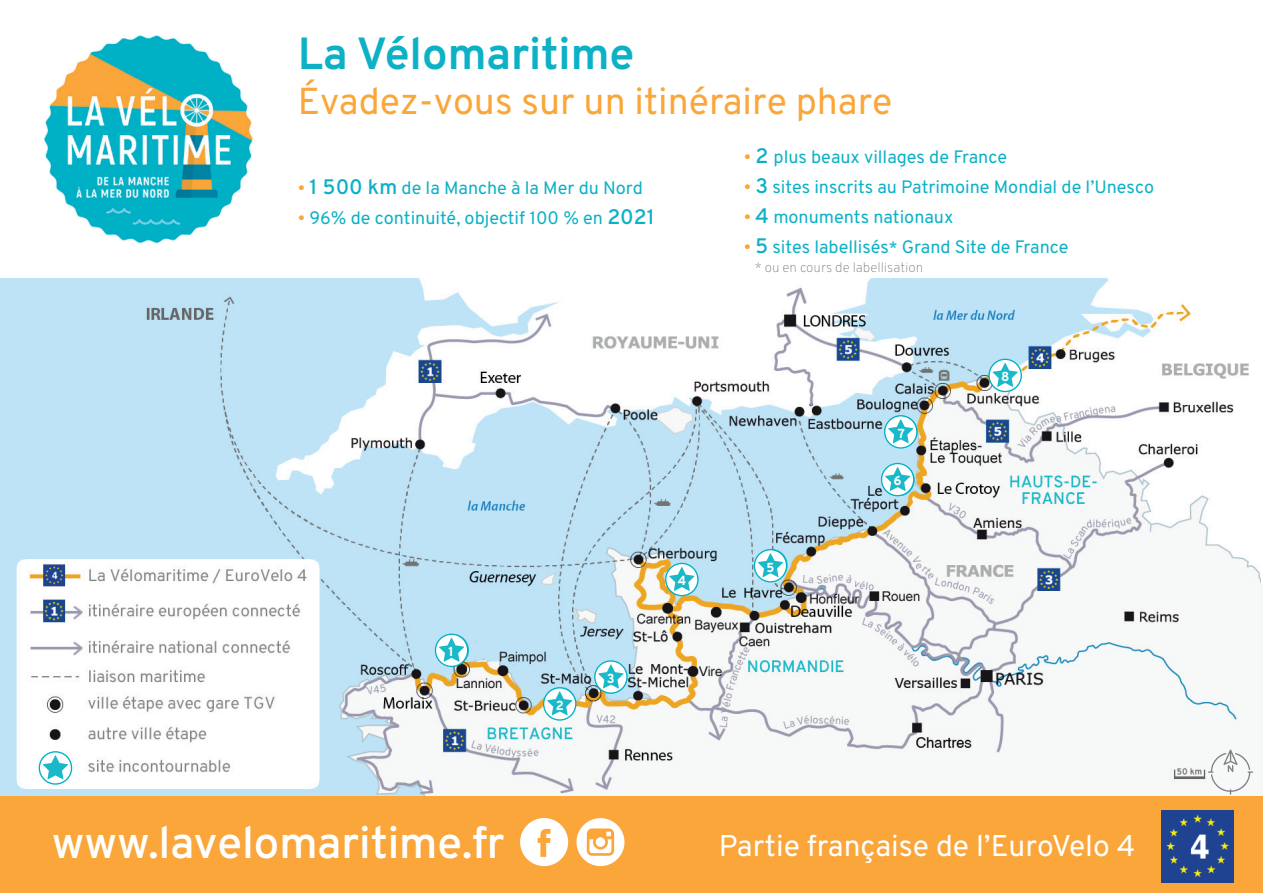
<style>
.page{position:relative;width:1263px;height:893px;background:#fff}
.page>*{position:absolute;margin:0;border:0;box-sizing:border-box;transform-origin:0 0}
.t1{font:600 45px "Overpass";color:#fff}
.t2{font:700 45px "Overpass";color:#0cb1c6}
.t3{font:37.5px "Overpass";color:#faa639}
.t4{font:30px "Overpass";color:#fff}
.t5{font:18px "Overpass";color:#0cb1c6}
.t6{font:100 13.5px "Overpass";color:#6c6d70}
.t7{font:800 13.2px "Overpass";color:#fff}
.s1{color:#faa63b}
.s2{font-weight:600;font-size:21px}
.s3{font-size:16.5px}
</style>
<div class="page">
<div style="left:1244px;top:585px;width:19px;height:212px;background:#f6f8f7"></div>
<img style="left:44px;top:35px;width:209px;height:209px">
<img style="left:1px;top:279px;width:1259px;height:517px">
<svg style="left:435px;top:634px;width:33px;height:32px"></svg>
<div style="left:435px;top:634px;width:33px;height:33px;border:1px solid #00b1c6;border-radius:50%"></div>
<svg style="left:439px;top:638px;width:25px;height:24px"></svg>
<svg style="left:544px;top:688px;width:32px;height:32px"></svg>
<div style="left:543px;top:687px;width:33px;height:34px;border:1px solid #00b1c6;border-radius:50%"></div>
<svg style="left:547px;top:691px;width:25px;height:24px"></svg>
<svg style="left:595px;top:661px;width:32px;height:32px"></svg>
<div style="left:594px;top:660px;width:34px;height:34px;border:1px solid #00b1c6;border-radius:50%"></div>
<svg style="left:598px;top:664px;width:25px;height:24px"></svg>
<svg style="left:666px;top:563px;width:32px;height:33px"></svg>
<div style="left:665px;top:563px;width:33px;height:33px;border:1px solid #00b1c6;border-radius:50%"></div>
<svg style="left:669px;top:567px;width:25px;height:24px"></svg>
<svg style="left:754px;top:550px;width:32px;height:32px"></svg>
<div style="left:754px;top:549px;width:33px;height:33px;border:1px solid #00b1c6;border-radius:50%"></div>
<svg style="left:758px;top:553px;width:25px;height:24px"></svg>
<svg style="left:881px;top:463px;width:33px;height:33px"></svg>
<div style="left:881px;top:463px;width:33px;height:33px;border:1px solid #00b1c6;border-radius:50%"></div>
<svg style="left:885px;top:467px;width:25px;height:24px"></svg>
<svg style="left:885px;top:416px;width:32px;height:32px"></svg>
<div style="left:884px;top:415px;width:33px;height:34px;border:1px solid #00b1c6;border-radius:50%"></div>
<svg style="left:888px;top:419px;width:25px;height:24px"></svg>
<svg style="left:989px;top:359px;width:32px;height:32px"></svg>
<div style="left:988px;top:359px;width:34px;height:33px;border:1px solid #00b1c6;border-radius:50%"></div>
<svg style="left:993px;top:363px;width:25px;height:24px"></svg>
<svg style="left:39px;top:752px;width:33px;height:32px"></svg>
<div style="left:39px;top:751px;width:33px;height:34px;border:1px solid #00b1c6;border-radius:50%"></div>
<svg style="left:43px;top:755px;width:25px;height:24px"></svg>
<svg style="left:1208px;top:749px;width:45px;height:46px"></svg>
<div style="left:0;top:796px;width:1263px;height:97px;background:#faa63b"></div>
<img style="left:1162px;top:811px;width:71px;height:71px">
<svg style="left:520px;top:818px;width:48px;height:48px"></svg>
<svg style="left:576px;top:818px;width:48px;height:48px"></svg>
<h1 class="t2" style="left:298px;top:21px;width:338px">La Vélomaritime</h1>
<h2 class="t3" style="left:298px;top:74px;width:596px">Évadez-vous sur un itinéraire phare</h2>
<p class="t5" style="left:298px;top:175px;width:347px"><span class="s1">•</span> <span class="s2">1 500 km</span> de la Manche à la Mer du Nord</p>
<p class="t5" style="left:298px;top:205px;width:359px"><span class="s1">•</span> 96% de continuité, objectif 100 % en <span class="s2">2021</span></p>
<p class="t7" style="left:449px;top:642px;width:7px">1</p>
<p class="t7" style="left:556px;top:696px;width:10px">2</p>
<p class="t7" style="left:607px;top:669px;width:9px">3</p>
<p class="t7" style="left:678px;top:571px;width:10px">4</p>
<p class="t5" style="left:744px;top:144px;width:265px"><span class="s1">•</span> <span class="s2">2</span> plus beaux villages de France</p>
<p class="t5" style="left:744px;top:174px;width:412px"><span class="s1">•</span> <span class="s2">3</span> sites inscrits au Patrimoine Mondial de l’Unesco</p>
<p class="t5" style="left:744px;top:204px;width:211px"><span class="s1">•</span> <span class="s2">4</span> monuments nationaux</p>
<p class="t5" style="left:744px;top:234px;width:326px"><span class="s1">•</span> <span class="s2">5</span> sites labellisés<span class="s3">*</span> Grand Site de France</p>
<p class="t6" style="left:755px;top:257px;width:170px">* ou en cours de labellisation</p>
<p class="t7" style="left:766px;top:557px;width:9px">5</p>
<p class="t7" style="left:898px;top:424px;width:9px">7</p>
<p class="t7" style="left:894px;top:471px;width:10px">6</p>
<p class="t7" style="left:1001px;top:367px;width:10px">8</p>
<h1 class="t1" style="left:52px;top:810px;width:454px">www.lavelomaritime.fr</h1>
<h3 class="t4" style="left:719px;top:824px;width:418px">Partie française de l’EuroVelo 4</h3>
</div>
